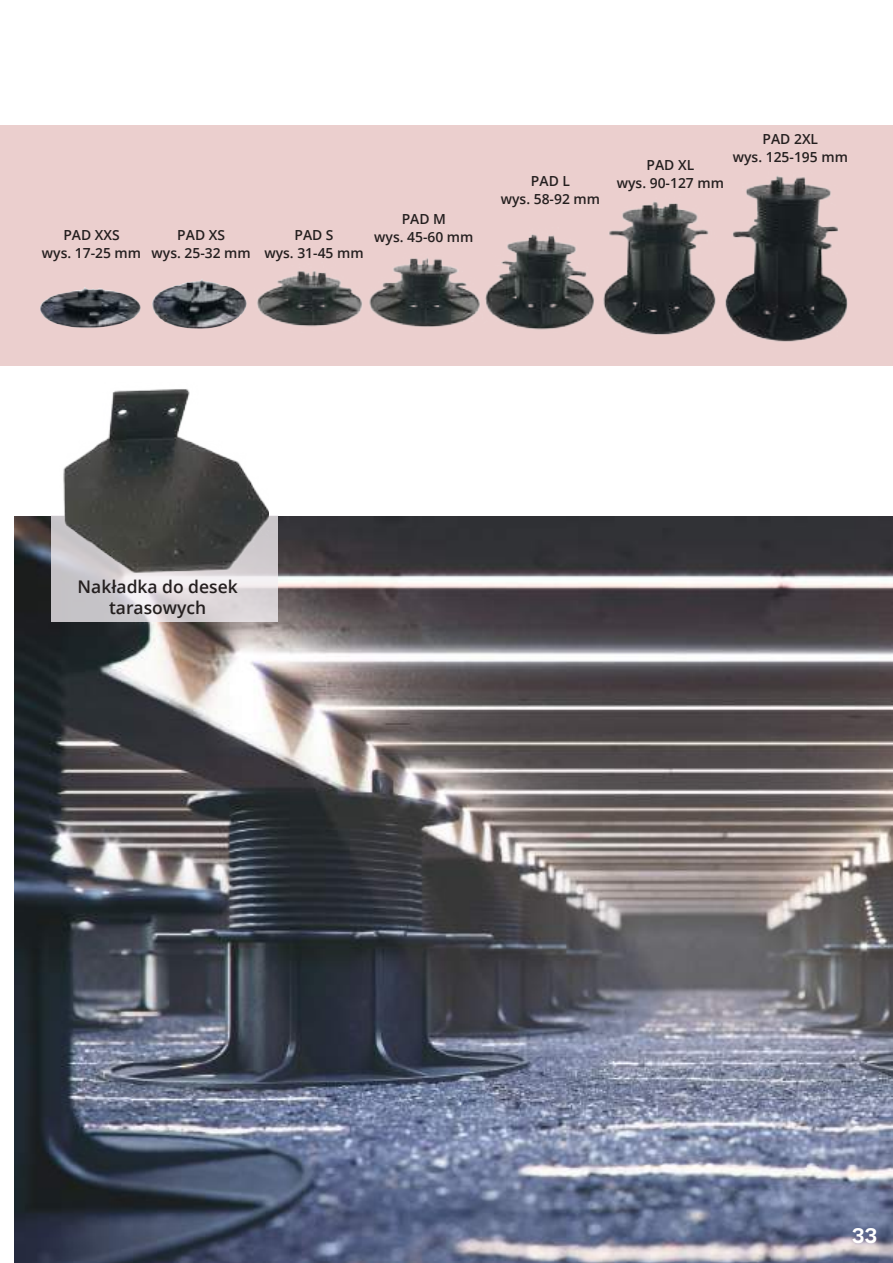
<style>
.page{position:relative;width:893px;height:1263px;background:#fff}
.page>*{position:absolute;margin:0;border:0;box-sizing:border-box;transform-origin:0 0}
.t1{font:600 21px "Novecentosanswide";color:#fff}
.t2{font:600 17.4px/21px "Open Sans";color:#241f1f;text-align:center}
.t3{font:600 13.8px/18px "Open Sans";color:#241f1f;text-align:center}
</style>
<div class="page">
<div style="left:0;top:125px;width:893px;height:241px;background:#ebcfce"></div>
<img style="left:14px;top:516px;width:879px;height:747px">
<img style="left:257px;top:271px;width:105px;height:56px">
<img style="left:152px;top:279px;width:95px;height:50px">
<img style="left:40px;top:287px;width:101px;height:41px">
<img style="left:369px;top:258px;width:111px;height:69px">
<img style="left:485px;top:234px;width:102px;height:96px">
<svg style="left:51px;top:515px;width:227px;height:107px;background:#d7d3d6"></svg>
<img style="left:59px;top:389px;width:210px;height:191px">
<img style="left:587px;top:202px;width:129px;height:133px">
<img style="left:725px;top:176px;width:123px;height:166px">
<p class="t3" style="left:42px;top:226px;width:101px">PAD XXS<br>wys. 17-25 mm</p>
<p class="t3" style="left:152px;top:226px;width:101px">PAD XS<br>wys. 25-32 mm</p>
<p class="t3" style="left:264px;top:226px;width:101px">PAD S<br>wys. 31-45 mm</p>
<p class="t3" style="left:374px;top:210px;width:101px">PAD M<br>wys. 45-60 mm</p>
<p class="t3" style="left:501px;top:172px;width:101px">PAD L<br>wys. 58-92 mm</p>
<p class="t3" style="left:617px;top:156px;width:109px">PAD XL<br>wys. 90-127 mm</p>
<p class="t3" style="left:733px;top:130px;width:117px">PAD 2XL<br>wys. 125-195 mm</p>
<p class="t2" style="left:78px;top:576px;width:162px">Nakładka do desek tarasowych</p>
<h1 class="t1" style="left:852px;top:1223px;width:27px">33</h1>
</div>
